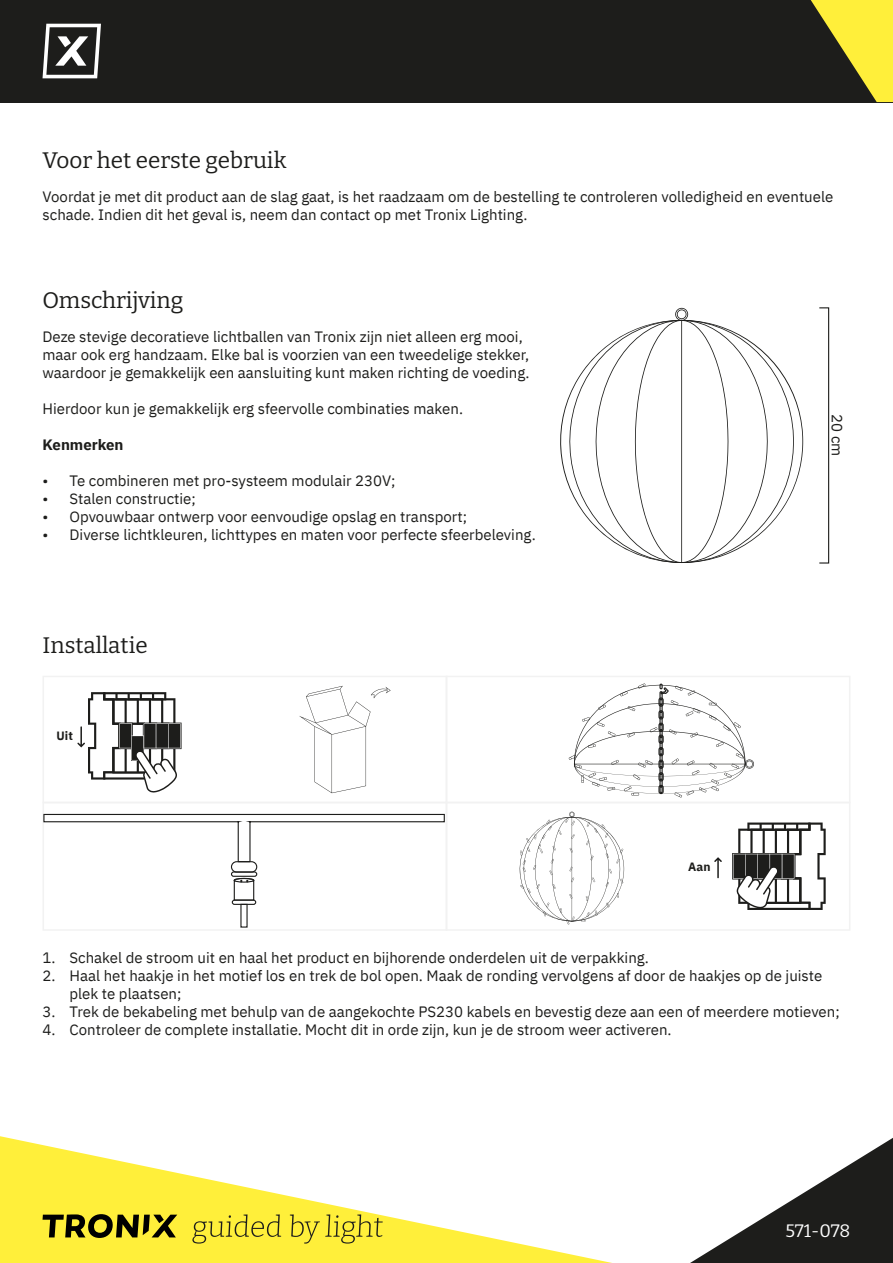
<style>
.page{position:relative;width:893px;height:1263px;background:#fff}
.page>*{position:absolute;margin:0;border:0;box-sizing:border-box;transform-origin:0 0}
.t1{font:22.5px "Bitter";color:#1d1d1b}
.t2{font:18px "Bitter";letter-spacing:-.01em;color:#fff}
.t3{font:15px/18px "IBM Plex Sans";color:#1d1d1b}
.t4{font:700 15px "IBM Plex Sans";color:#1d1d1b}
.t5{font:700 12px "IBM Plex Sans";color:#1d1d1b}
</style>
<div class="page">
<svg style="left:43px;top:1145px;width:569px;height:118px"></svg>
<svg style="left:192px;top:1214px;width:89px;height:29px;background:#ddcf35"></svg>
<svg style="left:290px;top:1214px;width:93px;height:29px;background:#ddd035"></svg>
<div style="left:0;top:0;width:893px;height:102px;background:#1d1d1b"></div>
<svg style="left:811px;top:0;width:39px;height:61px"></svg>
<svg style="left:43px;top:24px;width:58px;height:54px"></svg>
<svg style="left:690px;top:1164px;width:160px;height:99px"></svg>
<svg style="left:43px;top:1214px;width:134px;height:24px;background:#827a1d"></svg>
<svg style="left:0;top:72px;width:43px;height:1191px"></svg>
<svg style="left:850px;top:0;width:43px;height:1263px"></svg>
<svg style="left:112px;top:1145px;width:42px;height:41px;fill:#ffef3a"></svg>
<svg style="left:43px;top:676px;width:403px;height:10px"></svg>
<svg style="left:446px;top:676px;width:404px;height:126px"></svg>
<svg style="left:446px;top:802px;width:404px;height:129px"></svg>
<svg style="left:732px;top:822px;width:94px;height:88px"></svg>
<svg style="left:714px;top:857px;width:8px;height:21px"></svg>
<svg style="left:560px;top:395px;width:243px;height:93px"></svg>
<svg style="left:569px;top:308px;width:225px;height:255px"></svg>
<svg style="left:516px;top:812px;width:108px;height:113px"></svg>
<svg style="left:569px;top:683px;width:185px;height:115px"></svg>
<div style="left:231px;top:861px;width:26px;height:11px;border:1px solid #1d1d1b;border-radius:5px"></div>
<div style="left:231px;top:871px;width:26px;height:6px;border:1px solid #1d1d1b;border-radius:2px"></div>
<div style="left:232px;top:899px;width:24px;height:6px;border:1px solid #1d1d1b;border-radius:2px"></div>
<svg style="left:43px;top:686px;width:446px;height:177px"></svg>
<svg style="left:233px;top:877px;width:22px;height:24px"></svg>
<div style="left:819px;top:307px;width:10px;height:257px;border:1px solid #1d1d1b"></div>
<h1 class="t1" style="left:43px;top:146px;width:245px">Voor het eerste gebruik</h1>
<p class="t3" style="left:43px;top:186px;width:792px">Voordat je met dit product aan de slag gaat, is het raadzaam om de bestelling te controleren volledigheid en eventuele schade. Indien dit het geval is, neem dan contact op met Tronix Lighting.</p>
<h1 class="t1" style="left:43px;top:286px;width:142px">Omschrijving</h1>
<p class="t3" style="left:43px;top:327px;width:489px">Deze stevige decoratieve lichtballen van Tronix zijn niet alleen erg mooi, maar ook erg handzaam. Elke bal is voorzien van een tweedelige stekker, waardoor je gemakkelijk een aansluiting kunt maken richting de voeding.</p>
<p class="t3" style="left:43px;top:399px;width:422px">Hierdoor kun je gemakkelijk erg sfeervolle combinaties maken.</p>
<p class="t4" style="left:43px;top:433px;width:82px">Kenmerken</p>
<p class="t3" style="left:43px;top:471px;width:354px">• Te combineren met pro-systeem modulair 230V;</p>
<p class="t3" style="left:43px;top:489px;width:155px">• Stalen constructie;</p>
<p class="t3" style="left:43px;top:507px;width:426px">• Opvouwbaar ontwerp voor eenvoudige opslag en transport;</p>
<p class="t3" style="left:43px;top:525px;width:495px">• Diverse lichtkleuren, lichttypes en maten voor perfecte sfeerbeleving.</p>
<h1 class="t1" style="left:43px;top:631px;width:107px">Installatie</h1>
<p class="t5" style="left:57px;top:726px;width:18px">Uit</p>
<p class="t3" style="left:847px;top:414px;width:44px;rotate:90deg">20 cm</p>
<p class="t5" style="left:688px;top:857px;width:24px">Aan</p>
<p class="t3" style="left:43px;top:947px;width:608px">1. Schakel de stroom uit en haal het product en bijhorende onderdelen uit de verpakking.</p>
<p class="t3" style="left:70px;top:965px;width:754px;text-indent:-27px">2. Haal het haakje in het motief los en trek de bol open. Maak de ronding vervolgens af door de haakjes op de juiste plek te plaatsen;</p>
<p class="t3" style="left:43px;top:1001px;width:799px">3. Trek de bekabeling met behulp van de aangekochte PS230 kabels en bevestig deze aan een of meerdere motieven;</p>
<p class="t3" style="left:43px;top:1019px;width:631px">4. Controleer de complete installatie. Mocht dit in orde zijn, kun je de stroom weer activeren.</p>
<p class="t2" style="left:785px;top:1220px;width:67px">571-078</p>
</div>
